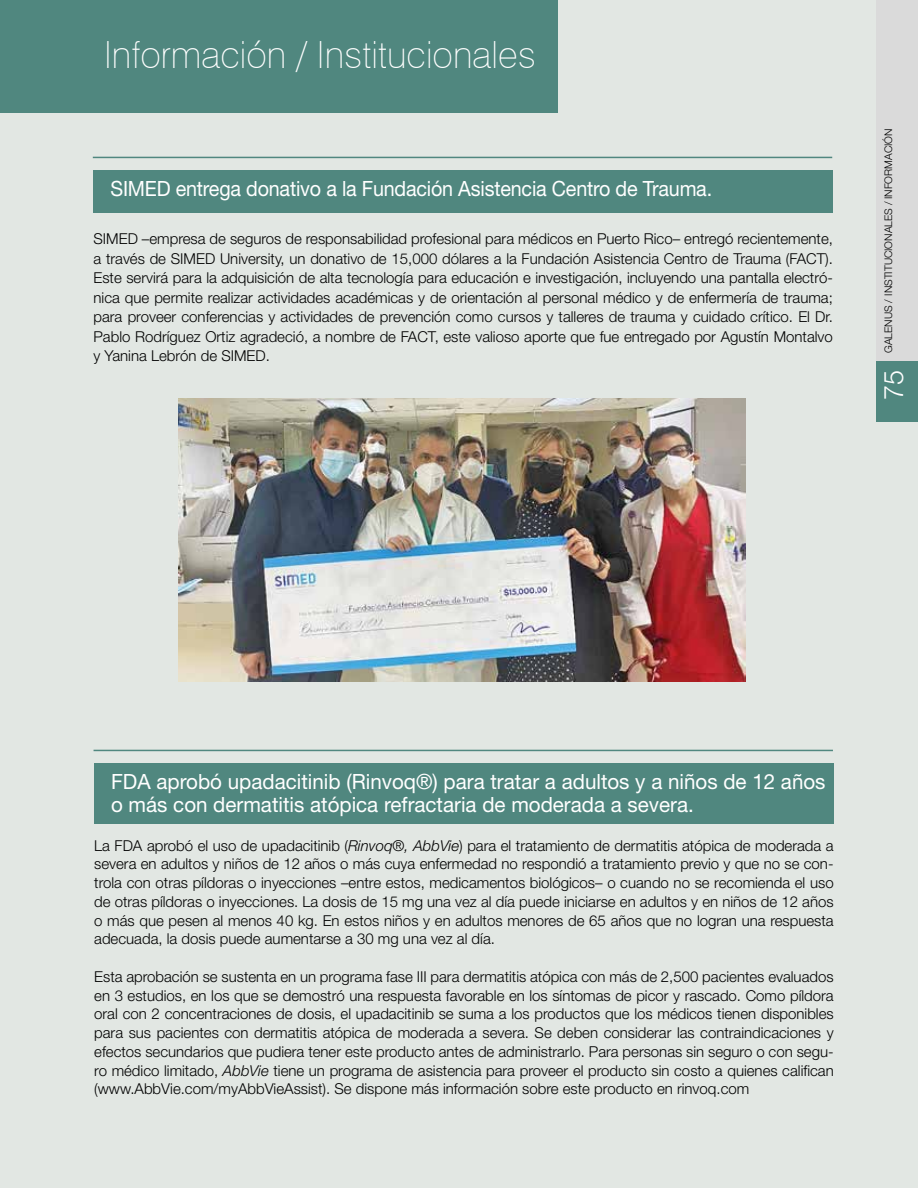
<style>
.page{position:relative;width:918px;height:1188px;background:#e2e7e3}
.page>*{position:absolute;margin:0;border:0;box-sizing:border-box;transform-origin:0 0}
.t1{font:100 37.5px "Swiss 721 BT";color:#fff}
.t2{font:300 27px "Helvetica Neue";color:#fff}
.t3{font:21px/22.5px "Helvetica Neue LT Std";color:#fff}
.t4{font:21px "Helvetica Neue LT Std";color:#fff;scale:.94 1}
.t5{font:300 15px/18.8px "Helvetica Neue";color:#000;text-align:justify}
.t6{font:300 10.5px "Helvetica Neue";color:#000}
.s1{font-style:italic}
</style>
<div class="page">
<div style="left:0;top:0;width:557px;height:112px;background:#50877f"></div>
<hr style="left:93px;top:157px;width:739px;height:1px;background:#50877f">
<div style="left:94px;top:170px;width:739px;height:43px;background:#50877f"></div>
<img style="left:178px;top:398px;width:567px;height:284px">
<hr style="left:94px;top:750px;width:739px;height:1px;background:#50877f">
<div style="left:94px;top:763px;width:740px;height:61px;background:#50877f"></div>
<div style="left:876px;top:0;width:42px;height:412px;background:#dadada"></div>
<div style="left:876px;top:361px;width:42px;height:61px;background:#50877f"></div>
<h1 class="t1" style="left:104px;top:32px;width:433px">Información / Institucionales</h1>
<h3 class="t4" style="left:110px;top:176px;width:642px">SIMED entrega donativo a la Fundación Asistencia Centro de Trauma.</h3>
<p class="t5" style="left:94px;top:229px;width:741px;line-height:19.5px">SIMED –empresa de seguros de responsabilidad profesional para médicos en Puerto Rico– entregó recientemente, a través de SIMED University, un donativo de 15,000 dólares a la Fundación Asistencia Centro de Trauma (FACT).<br>Este servirá para la adquisición de alta tecnología para educación e investigación, incluyendo una pantalla electró&shy;nica que permite realizar actividades académicas y de orientación al personal médico y de enfermería de trauma; para proveer conferencias y actividades de prevención como cursos y talleres de trauma y cuidado crítico. El Dr.<br>Pablo Rodríguez Ortiz agradeció, a nombre de FACT, este valioso aporte que fue entregado por Agustín Montalvo y Yanina Lebrón de SIMED.</p>
<p class="t6" style="left:882px;top:353px;width:226px;rotate:-90deg">GALENUS / INSTITUCIONALES / INFORMACIÓN</p>
<h2 class="t2" style="left:877px;top:400px;width:32px;rotate:-90deg">75</h2>
<h3 class="t3" style="left:111px;top:770px;width:716px">FDA aprobó upadacitinib (Rinvoq®) para tratar a adultos y a niños de 12 años o más con dermatitis atópica refractaria de moderada a severa.</h3>
<p class="t5" style="left:94px;top:835px;width:741px">La FDA aprobó el uso de upadacitinib (<span class="s1">Rinvoq®, AbbVie</span>) para el tratamiento de dermatitis atópica de moderada a severa en adultos y niños de 12 años o más cuya enfermedad no respondió a tratamiento previo y que no se con&shy;trola con otras píldoras o inyecciones –entre estos, medicamentos biológicos– o cuando no se recomienda el uso de otras píldoras o inyecciones. La dosis de 15 mg una vez al día puede iniciarse en adultos y en niños de 12 años o más que pesen al menos 40 kg. En estos niños y en adultos menores de 65 años que no logran una respuesta adecuada, la dosis puede aumentarse a 30 mg una vez al día.</p>
<p class="t5" style="left:94px;top:967px;width:741px">Esta aprobación se sustenta en un programa fase III para dermatitis atópica con más de 2,500 pacientes evaluados en 3 estudios, en los que se demostró una respuesta favorable en los síntomas de picor y rascado. Como píldora oral con 2 concentraciones de dosis, el upadacitinib se suma a los productos que los médicos tienen disponibles para sus pacientes con dermatitis atópica de moderada a severa. Se deben considerar las contraindicaciones y efectos secundarios que pudiera tener este producto antes de administrarlo. Para personas sin seguro o con segu&shy;ro médico limitado, <span class="s1">AbbVie</span> tiene un programa de asistencia para proveer el producto sin costo a quienes califican (www.AbbVie.com/myAbbVieAssist). Se dispone más información sobre este producto en rinvoq.com</p>
</div>
